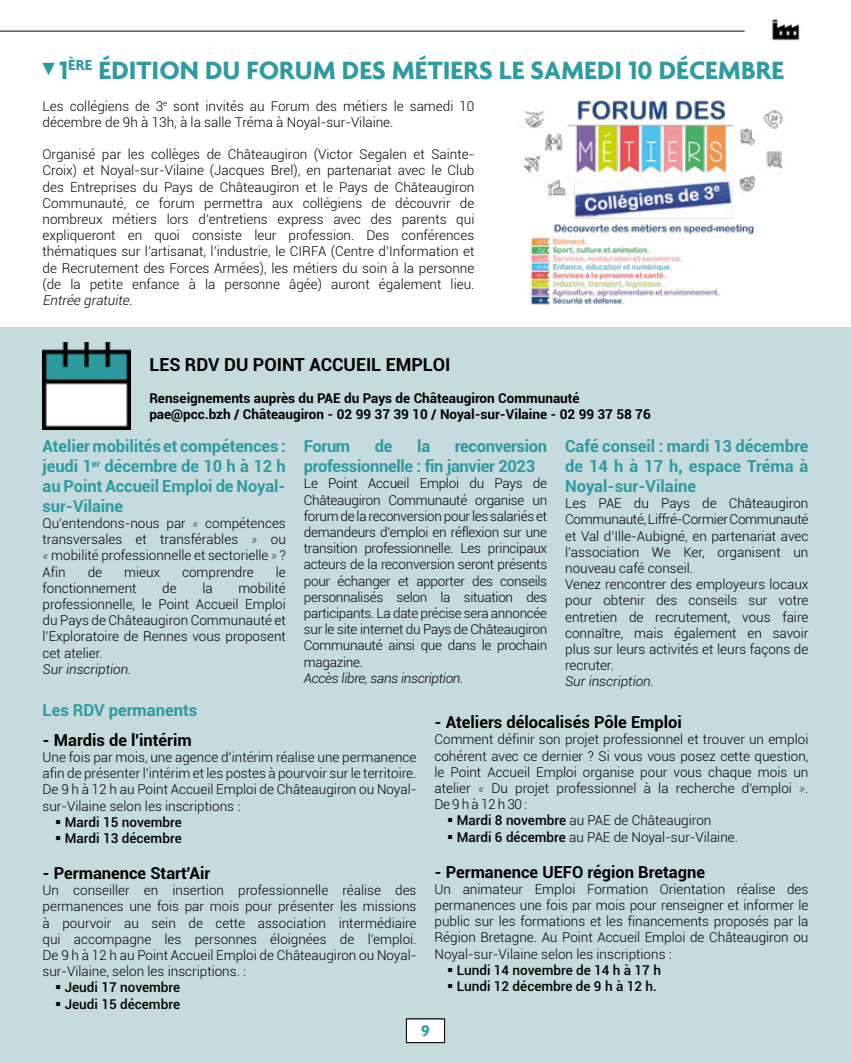
<style>
.page{position:relative;width:851px;height:1063px;background:#fff}
.page>*{position:absolute;margin:0;border:0;box-sizing:border-box;transform-origin:0 0}
.t1{font:700 27px "Agenda";color:#2e9ba0}
.t2{font:700 18px "Roboto";color:#000}
.t3{font:700 16.5px/19.8px "Roboto";letter-spacing:-.005em;color:#2e9ba0;text-align:justify}
.t4{font:700 16.5px "Roboto";color:#000}
.t5{font:700 16.5px "Agenda";color:#2e9ba0}
.t6{font:700 15.75px "Agenda";color:#2e9ba0}
.t7{font:300 13.5px/16.2px "Roboto";color:#000;text-align:justify}
.t8{font:700 13.5px/16.2px "Roboto";color:#000}
.t9{font:500 13.5px "Roboto";color:#000}
.t10{font:italic 300 13.5px "Roboto";color:#000}
.t11{font:italic 300 13.5px "Roboto";letter-spacing:-.02em;color:#000}
.t12{font:italic 300 13.5px "Roboto";color:#000}
.s1{font-size:27px}
.s2{font-weight:100;font-style:italic}
.s3{font-weight:500}
</style>
<div class="page">
<hr style="left:0;top:31px;width:744px;height:1px;background:#000">
<img style="left:772px;top:18px;width:28px;height:23px">
<div style="left:0;top:327px;width:850px;height:736px;background:#c5dbdd"></div>
<div style="left:406px;top:1019px;width:38px;height:24px;background:#fff"></div>
<div style="left:406px;top:1019px;width:38px;height:24px;border:1px solid #000"></div>
<img style="left:43px;top:342px;width:87px;height:87px">
<img style="left:523px;top:100px;width:263px;height:205px">
<h1 class="t1" style="left:40px;top:54px;width:746px"><sup>▼</sup> ÉDITION DU FORUM DES MÉTIERS LE SAMEDI 10 DÉCEMBRE</h1>
<p class="t7" style="left:43px;top:97px;width:433px">Les collégiens de 3<sup>e</sup> sont invités au Forum des métiers le samedi 10 décembre de 9h à 13h, à la salle Tréma à Noyal-sur-Vilaine.</p>
<p class="t7" style="left:43px;top:146px;width:433px">Organisé par les collèges de Châteaugiron (Victor Segalen et Sainte-Croix) et Noyal-sur-Vilaine (Jacques Brel), en partenariat avec le Club des Entreprises du Pays de Châteaugiron et le Pays de Châteaugiron Communauté, ce forum permettra aux collégiens de découvrir de nombreux métiers lors d’entretiens express avec des parents qui expliqueront en quoi consiste leur profession. Des conférences thématiques sur l’artisanat, l’industrie, le CIRFA (Centre d’Information et de Recrutement des Forces Armées), les métiers du soin à la personne (de la petite enfance à la personne âgée) auront également lieu.</p>
<p class="t12" style="left:43px;top:291px;width:94px">Entrée gratuite.</p>
<p class="t6" style="left:59px;top:56px;width:35px"><span class="s1">1</span>ÈRE</p>
<h2 class="t2" style="left:149px;top:352px;width:302px">LES RDV DU POINT ACCUEIL EMPLOI</h2>
<p class="t8" style="left:149px;top:389px;width:503px">Renseignements auprès du PAE du Pays de Châteaugiron Communauté pae@pcc.bzh / Châteaugiron - 02 99 37 39 10 / Noyal-sur-Vilaine - 02 99 37 58 76</p>
<p class="t3" style="left:43px;top:436px;width:245px">Atelier mobilités et compétences : jeudi 1<sup>er</sup> décembre de 10 h à 12 h au Point Accueil Emploi de Noyal&shy;sur-Vilaine</p>
<p class="t7" style="left:43px;top:515px;width:245px">Qu’entendons-nous par <span class="s2">«</span> compétences transversales et transférables <span class="s2">»</span> ou <span class="s2">«</span> mobilité professionnelle et sectorielle <span class="s2">»</span> ?<br>Afin</p>
<p class="t7" style="left:88px;top:563px;width:16px">de</p>
<p class="t7" style="left:124px;top:563px;width:38px">mieux</p>
<p class="t7" style="left:182px;top:563px;width:73px">comprendre</p>
<p class="t7" style="left:276px;top:563px;width:12px">le</p>
<p class="t7" style="left:43px;top:580px;width:96px">fonctionnement</p>
<p class="t7" style="left:162px;top:580px;width:16px">de</p>
<p class="t7" style="left:202px;top:580px;width:12px">la</p>
<p class="t7" style="left:43px;top:580px;width:245px;text-indent:196px">mobilité professionnelle, le Point Accueil Emploi du Pays de Châteaugiron Communauté et l’Exploratoire de Rennes vous proposent cet atelier.</p>
<p class="t10" style="left:43px;top:660px;width:90px">Sur inscription.</p>
<p class="t3" style="left:304px;top:436px;width:245px;text-indent:151px">reconversion professionnelle : fin janvier 2023</p>
<p class="t7" style="left:304px;top:475px;width:245px">Le Point Accueil Emploi du Pays de Châteaugiron Communauté organise un forum de la reconversion pour les salariés et demandeurs d’emploi en réflexion sur une transition professionnelle. Les principaux acteurs de la reconversion seront présents pour échanger et apporter des conseils personnalisés selon la situation des participants. La date précise sera annoncée sur le site internet du Pays de Châteaugiron Communauté ainsi que dans le prochain magazine.</p>
<p class="t11" style="left:304px;top:669px;width:161px">Accès libre, sans inscription.</p>
<p class="t3" style="left:304px;top:436px;width:48px">Forum</p>
<p class="t3" style="left:375px;top:436px;width:19px">de</p>
<p class="t3" style="left:417px;top:436px;width:14px">la</p>
<p class="t3" style="left:565px;top:436px;width:245px">Café conseil : mardi 13 décembre de 14 h à 17 h, espace Tréma à Noyal-sur-Vilaine</p>
<p class="t7" style="left:565px;top:495px;width:245px;text-align:left">Les PAE du Pays de Châteaugiron Communauté, Liffré-Cormier Communauté et Val d’Ille-Aubigné, en partenariat avec l’association We Ker, organisent un nouveau café conseil.<br>Venez rencontrer des employeurs locaux pour obtenir des conseils sur votre entretien de recrutement, vous faire connaître, mais également en savoir plus sur leurs activités et leurs façons de recruter.</p>
<p class="t10" style="left:565px;top:672px;width:90px">Sur inscription.</p>
<p class="t3" style="left:43px;top:699px;width:156px">Les RDV permanents</p>
<p class="t4" style="left:43px;top:728px;width:151px">- Mardis de l'intérim</p>
<p class="t7" style="left:43px;top:749px;width:375px">Une fois par mois, une agence d’intérim réalise une permanence afin de présenter l’intérim et les postes à pourvoir sur le territoire.<br>De 9 h à 12 h au Point Accueil Emploi de Châteaugiron ou Noyal&shy;sur-Vilaine selon les inscriptions :</p>
<p class="t9" style="left:55px;top:812px;width:128px">▪ Mardi 15 novembre</p>
<p class="t9" style="left:55px;top:829px;width:128px">▪ Mardi 13 décembre</p>
<p class="t4" style="left:43px;top:861px;width:169px">- Permanence Start'Air</p>
<p class="t7" style="left:43px;top:882px;width:375px">Un conseiller en insertion professionnelle réalise des permanences une fois par mois pour présenter les missions à pourvoir au sein de cette association intermédiaire qui accompagne les personnes éloignées de l'emploi.<br>De 9 h à 12 h au Point Accueil Emploi de Châteaugiron ou Noyal&shy;sur-Vilaine, selon les inscriptions. :</p>
<p class="t9" style="left:55px;top:978px;width:126px">▪ Jeudi 17 novembre</p>
<p class="t9" style="left:55px;top:994px;width:126px">▪ Jeudi 15 décembre</p>
<p class="t4" style="left:434px;top:711px;width:249px">- Ateliers délocalisés Pôle Emploi</p>
<p class="t7" style="left:434px;top:731px;width:375px">Comment définir son projet professionnel et trouver un emploi cohérent avec ce dernier ? Si vous vous posez cette question, le Point Accueil Emploi organise pour vous chaque mois un atelier <span class="s2">«</span> Du projet professionnel à la recherche d'emploi <span class="s2">»</span>.<br>De 9 h à 12 h 30 :</p>
<p class="t7" style="left:447px;top:812px;width:265px">▪ <span class="s3">Mardi 8 novembre</span> au PAE de Châteaugiron</p>
<p class="t7" style="left:447px;top:828px;width:292px">▪ <span class="s3">Mardi 6 décembre</span> au PAE de Noyal-sur-Vilaine.</p>
<p class="t4" style="left:434px;top:860px;width:272px">- Permanence UEFO région Bretagne</p>
<p class="t7" style="left:434px;top:880px;width:375px">Un animateur Emploi Formation Orientation réalise des permanences une fois par mois pour renseigner et informer le public sur les formations et les financements proposés par la Région Bretagne. Au Point Accueil Emploi de Châteaugiron ou Noyal-sur-Vilaine selon les inscriptions :</p>
<p class="t9" style="left:447px;top:960px;width:215px">▪ Lundi 14 novembre de 14 h à 17 h</p>
<p class="t9" style="left:447px;top:977px;width:211px">▪ Lundi 12 décembre de 9 h à 12 h.</p>
<p class="t5" style="left:421px;top:1020px;width:10px">9</p>
</div>
